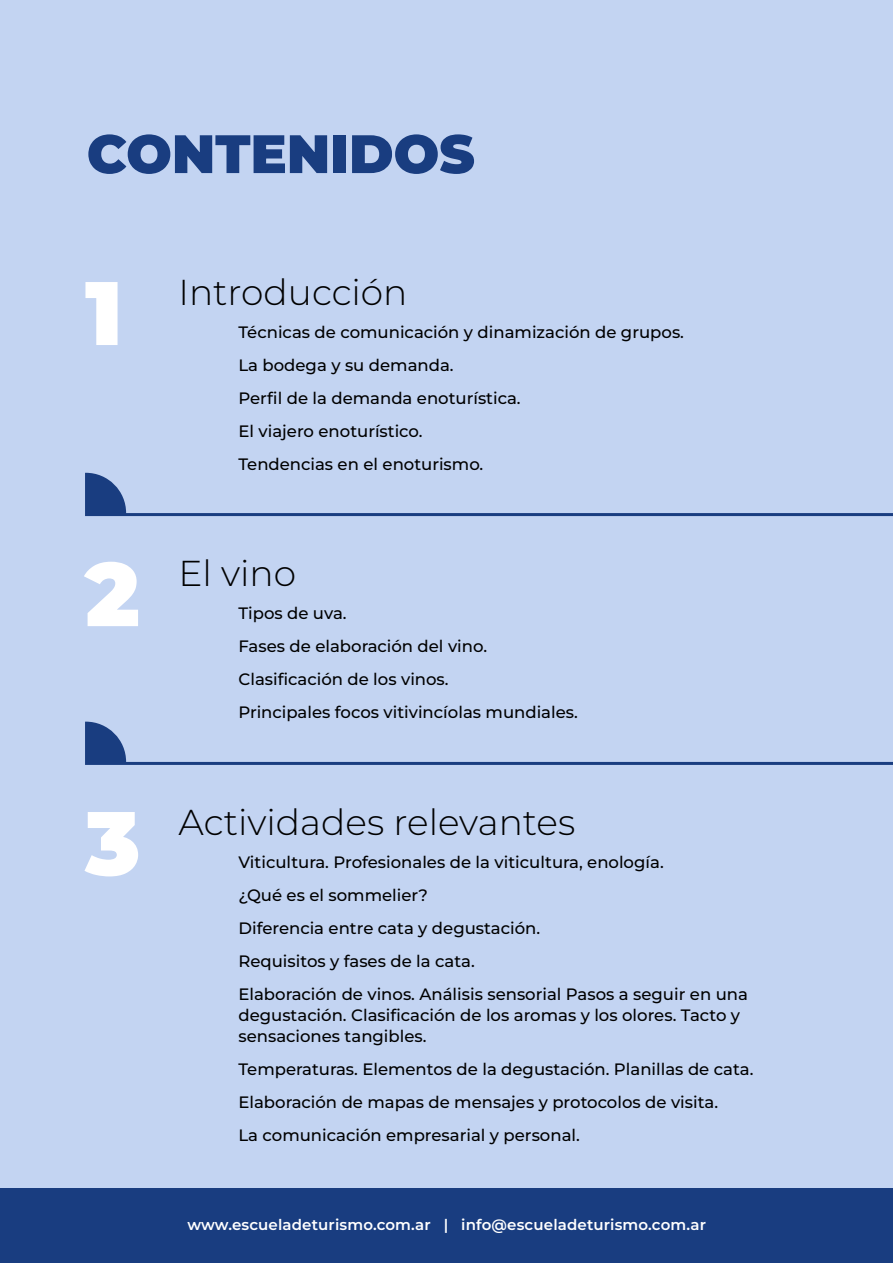
<style>
.page{position:relative;width:893px;height:1263px;background:#c3d4f2}
.page>*{position:absolute;margin:0;border:0;box-sizing:border-box;transform-origin:0 0}
.t1{font:900 90px "Montserrat";color:#fff}
.t2{font:900 54px "Montserrat";color:#193d80}
.t3{font:300 36px "Montserrat";color:#000}
.t4{font:500 16.5px/33px "Montserrat";color:#000}
.t5{font:600 15px "Montserrat";letter-spacing:.01em;color:#fff}
</style>
<div class="page">
<svg style="left:85px;top:473px;width:808px;height:43px"></svg>
<svg style="left:85px;top:722px;width:808px;height:43px"></svg>
<div style="left:0;top:1188px;width:893px;height:75px;background:#193d80"></div>
<h2 class="t2" style="left:87px;top:118px;width:389px">CONTENIDOS</h2>
<h1 class="t1" style="left:85px;top:253px;width:39px">1</h1>
<h3 class="t3" style="left:178px;top:268px;width:230px">Introducción</h3>
<p class="t4" style="left:238px;top:315px;width:447px">Técnicas de comunicación y dinamización de grupos.<br>La bodega y su demanda.<br>Perfil de la demanda enoturística.<br>El viajero enoturístico.<br>Tendencias en el enoturismo.</p>
<h1 class="t1" style="left:85px;top:534px;width:56px">2</h1>
<h1 class="t1" style="left:85px;top:783px;width:57px">3</h1>
<h3 class="t3" style="left:178px;top:549px;width:119px">El vino</h3>
<p class="t4" style="left:238px;top:596px;width:341px">Tipos de uva.<br>Fases de elaboración del vino.<br>Clasificación de los vinos.<br>Principales focos vitivincíolas mundiales.</p>
<h3 class="t3" style="left:178px;top:798px;width:398px">Actividades relevantes</h3>
<p class="t4" style="left:238px;top:845px;width:511px">Viticultura. Profesionales de la viticultura, enología.<br>¿Qué es el sommelier?<br>Diferencia entre cata y degustación.<br>Requisitos y fases de la cata.<br>Elaboración de vinos. Análisis sensorial Pasos a seguir en una</p>
<p class="t4" style="left:238px;top:1004px;width:503px;line-height:21px">degustación. Clasificación de los aromas y los olores. Tacto y sensaciones tangibles.</p>
<p class="t4" style="left:238px;top:1052px;width:517px">Temperaturas. Elementos de la degustación. Planillas de cata.<br>Elaboración de mapas de mensajes y protocolos de visita.<br>La comunicación empresarial y personal.</p>
<p class="t5" style="left:187px;top:1214px;width:520px">www.escueladeturismo.com.ar | info@escueladeturismo.com.ar</p>
</div>
